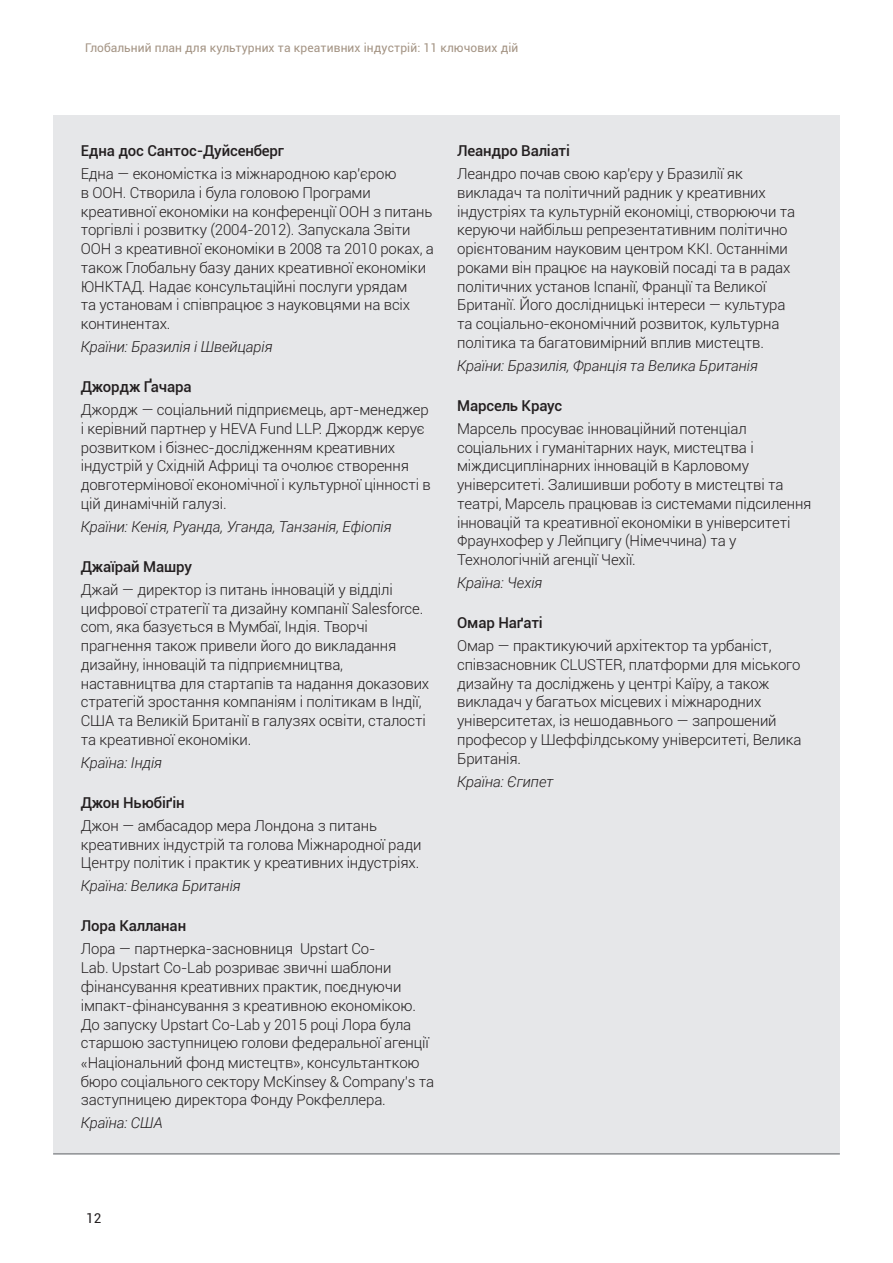
<style>
.page{position:relative;width:893px;height:1263px;background:#fff}
.page>*{position:absolute;margin:0;border:0;box-sizing:border-box;transform-origin:0 0}
.t1{font:300 15px/18.8px "Roboto";letter-spacing:-.01em;color:#231f20}
.t2{font:italic 300 15px "Roboto";letter-spacing:-.01em;color:#231f20}
.t3{font:500 15px "Roboto";letter-spacing:-.01em;color:#231f20}
.t4{font:13.5px "Roboto";color:#231f20}
.t5{font:12px "Roboto";letter-spacing:.01em;color:#a49484}
.s1{font-family:"Marianne";font-size:13.5px}
.s2{font-family:"Marianne"}
</style>
<div class="page">
<div style="left:53px;top:115px;width:787px;height:1039px;background:#e6e7e9"></div>
<hr style="left:53px;top:1153px;width:787px;height:1px;background:#939598">
<p class="t5" style="left:85px;top:39px;width:435px">Глобальний план для культурних та креативних індустрій: 11 ключових дій</p>
<p class="t3" style="left:81px;top:140px;width:205px">Една дос Сантос-Дуйсенберг</p>
<p class="t1" style="left:81px;top:164px;width:355px">Една — економістка із міжнародною кар’єрою<br>в ООН. Створила і була головою Програми креативної економіки на конференції ООН з питань торгівлі і розвитку (2004-2012). Запускала Звіти ООН з креативної економіки в 2008 та 2010 роках, а також Глобальну базу даних креативної економіки ЮНКТАД. Надає консультаційні послуги урядам<br>та установам і співпрацює з науковцями на всіх континентах.</p>
<p class="t2" style="left:81px;top:336px;width:193px">Країни: Бразилія і Швейцарія</p>
<p class="t3" style="left:81px;top:376px;width:112px">Джордж Ґачара</p>
<p class="t1" style="left:81px;top:400px;width:352px">Джордж — соціальний підприємець, арт-менеджер і керівний партнер у HEVA Fund LLP. Джордж керує розвитком і бізнес-дослідженням креативних індустрій у Східній Африці та очолює створення довготермінової економічної і культурної цінності в цій динамічній галузі.</p>
<p class="t2" style="left:81px;top:516px;width:312px">Країни: Кенія, Руанда, Уганда, Танзанія, Ефіопія</p>
<p class="t3" style="left:81px;top:556px;width:113px">Джаїрай Машру</p>
<p class="t1" style="left:81px;top:580px;width:350px">Джай — директор із питань інновацій у відділі цифрової стратегії та дизайну компанії Salesforce. com, яка базується в Мумбаї, Індія. Творчі прагнення також привели його до викладання дизайну, інновацій та підприємництва, наставництва для стартапів та надання доказових стратегій зростання компаніям і політикам в Індії, США та Великій Британії в галузях освіти, сталості та креативної економіки.</p>
<p class="t2" style="left:81px;top:752px;width:83px">Країна: Індія</p>
<p class="t3" style="left:81px;top:792px;width:105px">Джон Ньюбіґін</p>
<p class="t1" style="left:81px;top:816px;width:342px">Джон — амбасадор мера Лондона з питань креативних індустрій та голова Міжнародної ради<br>Центру політик і практик у креативних індустріях.</p>
<p class="t2" style="left:81px;top:876px;width:162px">Країна: Велика Британія</p>
<p class="t3" style="left:81px;top:915px;width:107px">Лора Калланан</p>
<p class="t1" style="left:81px;top:939px;width:355px">Лора — партнерка-засновниця Upstart Co-<br>Lab. Upstart Co-Lab розриває звичні шаблони фінансування креативних практик, поєднуючи імпакт-фінансування з креативною економікою.<br>До запуску Upstart Co-Lab у 2015 році Лора була старшою заступницею голови федеральної агенції <span class="s1">«</span>Національний фонд мистецтв<span class="s2">»</span>, консультанткою бюро соціального сектору McKinsey &amp; Company’s та заступницею директора Фонду Рокфеллера.</p>
<p class="t2" style="left:81px;top:1112px;width:84px">Країна: США</p>
<p class="t3" style="left:457px;top:140px;width:114px">Леандро Валіаті</p>
<p class="t1" style="left:457px;top:164px;width:340px">Леандро почав свою кар’єру у Бразилії як викладач та політичний радник у креативних індустріях та культурній економіці, створюючи та керуючи найбільш репрезентативним політично орієнтованим науковим центром ККІ. Останніми роками він працює на науковій посаді та в радах політичних установ Іспанії, Франції та Великої Британії. Його дослідницькі інтереси — культура та соціально-економічний розвиток, культурна політика та багатовимірний вплив мистецтв.</p>
<p class="t2" style="left:457px;top:355px;width:302px">Країни: Бразилія, Франція та Велика Британія</p>
<p class="t3" style="left:457px;top:395px;width:107px">Марсель Краус</p>
<p class="t1" style="left:457px;top:419px;width:356px">Марсель просуває інноваційний потенціал соціальних і гуманітарних наук, мистецтва і міждисциплінарних інновацій в Карловому університеті. Залишивши роботу в мистецтві та театрі, Марсель працював із системами підсилення інновацій та креативної економіки в університеті Фраунхофер у Лейпцигу (Німеччина) та у Технологічній агенції Чехії.</p>
<p class="t2" style="left:457px;top:572px;width:87px">Країна: Чехія</p>
<p class="t3" style="left:457px;top:612px;width:87px">Омар Наґаті</p>
<p class="t1" style="left:457px;top:636px;width:346px">Омар — практикуючий архітектор та урбаніст, співзасновник CLUSTER, платформи для міського дизайну та досліджень у центрі Каїру, а також викладач у багатьох місцевих і міжнародних університетах, із нещодавнього — запрошений професор у Шеффілдському університеті, Велика Британія.</p>
<p class="t2" style="left:457px;top:771px;width:98px">Країна: Єгипет</p>
<p class="t4" style="left:86px;top:1208px;width:17px">12</p>
</div>
